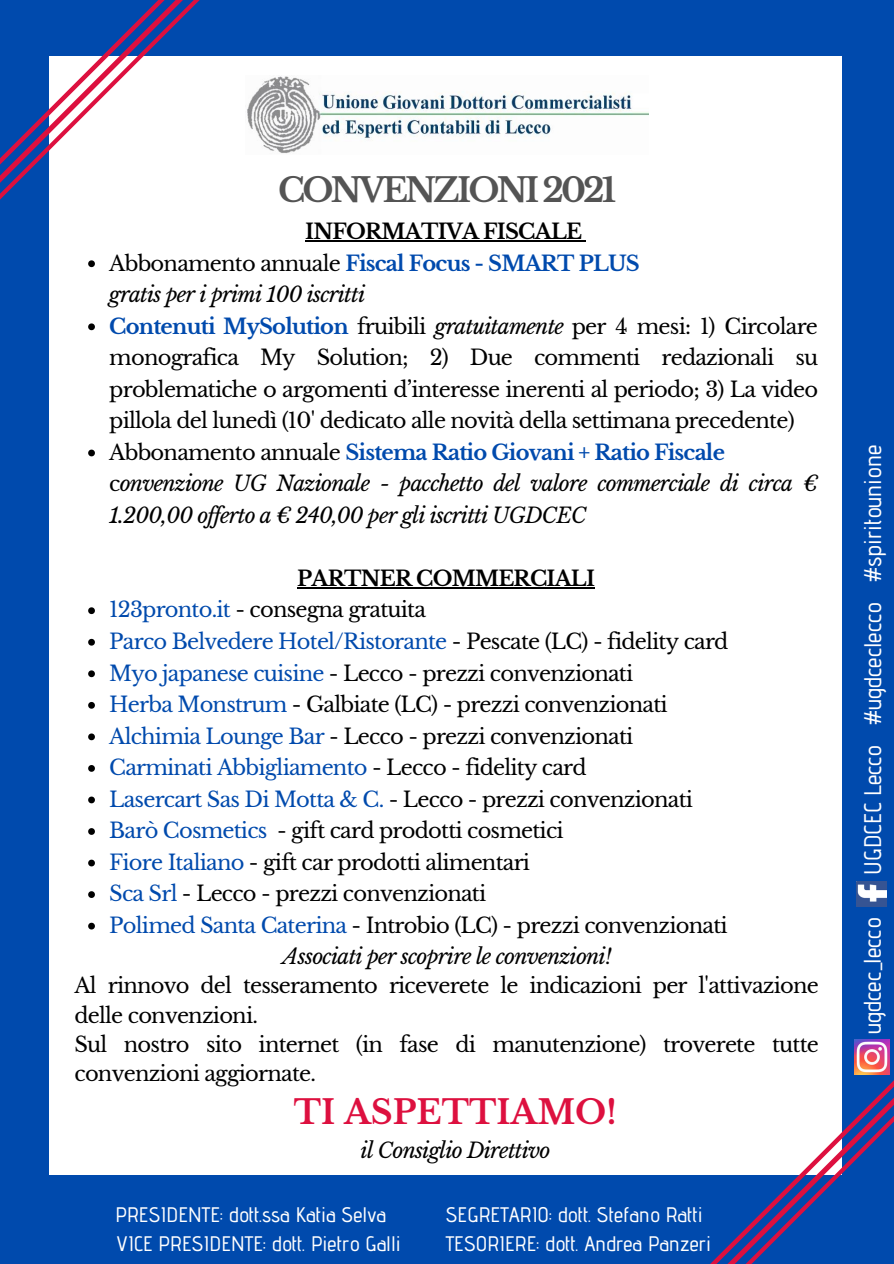
<style>
.page{position:relative;width:894px;height:1264px;background:#fff}
.page>*{position:absolute;margin:0;border:0;box-sizing:border-box;transform-origin:0 0}
.t1{font:700 33px "Libre Baskerville";letter-spacing:-.085em;color:#545454}
.t2{font:700 33px "Libre Baskerville";color:#dd103f}
.t3{font:500 24px "Advent Pro";color:#fff}
.t4{font:21px/31.5px "Libre Baskerville";letter-spacing:-.035em;color:#000}
.t5{font:italic 21px/31.5px "Libre Baskerville";letter-spacing:-.035em;color:#000}
.t6{font:500 21px "Advent Pro";color:#fff}
.t7{font:21px "Libre Baskerville";letter-spacing:-.035em;color:#004aad}
.t8{font:700 21px "Libre Baskerville";letter-spacing:-.035em;color:#004aad}
.t9{font:700 21px "Libre Baskerville";letter-spacing:-.035em;color:#000}
.s1{font-weight:400;color:#000}
.s2{font-weight:700;color:#004aad}
.s3{font-style:italic}
.s4{font-style:normal}
.s5{color:#004aad}
.s6{color:#000}
</style>
<div class="page">
<div style="left:0;top:0;width:893px;height:1263px;background:#004aad"></div>
<div style="left:50px;top:56px;width:791px;height:1118px;background:#fff"></div>
<svg style="left:0;top:0;width:200px;height:209px"></svg>
<svg style="left:562px;top:1096px;width:331px;height:167px"></svg>
<img style="left:856px;top:882px;width:30px;height:24px">
<img style="left:854px;top:1039px;width:35px;height:35px">
<svg style="left:88px;top:260px;width:7px;height:7px"></svg>
<svg style="left:88px;top:323px;width:7px;height:7px"></svg>
<svg style="left:88px;top:449px;width:7px;height:7px"></svg>
<svg style="left:88px;top:607px;width:7px;height:7px"></svg>
<svg style="left:88px;top:639px;width:7px;height:6px"></svg>
<svg style="left:88px;top:670px;width:7px;height:7px"></svg>
<svg style="left:88px;top:702px;width:7px;height:6px"></svg>
<svg style="left:88px;top:733px;width:7px;height:7px"></svg>
<svg style="left:88px;top:765px;width:7px;height:6px"></svg>
<svg style="left:88px;top:796px;width:7px;height:7px"></svg>
<svg style="left:88px;top:828px;width:7px;height:6px"></svg>
<svg style="left:88px;top:859px;width:7px;height:7px"></svg>
<svg style="left:88px;top:891px;width:7px;height:7px"></svg>
<svg style="left:88px;top:922px;width:7px;height:7px"></svg>
<hr style="left:305px;top:240px;width:276px;height:1px;background:#000">
<hr style="left:297px;top:587px;width:297px;height:1px;background:#000">
<img style="left:247px;top:76px;width:401px;height:78px">
<p class="t1" style="left:278px;top:170px;width:340px">CONVENZIONI 2021</p>
<p class="t9" style="left:305px;top:218px;width:278px">INFORMATIVA FISCALE</p>
<p class="t8" style="left:109px;top:250px;width:532px"><span class="s1">Abbonamento annuale</span> Fiscal Focus - SMART PLUS</p>
<p class="t5" style="left:109px;top:279px;width:257px">gratis per i primi 100 iscritti</p>
<p class="t4" style="left:109px;top:310px;width:710px;text-align:justify"><span class="s2">Contenuti MySolution</span> fruibili <span class="s3">gratuitamente</span> per 4 mesi: 1) Circolare monografica My Solution; 2) Due commenti redazionali su problematiche o argomenti d’interesse inerenti al periodo; 3) La video pillola del lunedì (10' dedicato alle novità della settimana precedente)</p>
<p class="t8" style="left:109px;top:439px;width:617px"><span class="s1">Abbonamento annuale</span> Sistema Ratio Giovani + Ratio Fiscale</p>
<p class="t5" style="left:109px;top:468px;width:710px"><span class="s4">c</span>onvenzione UG Nazionale - pacchetto del valore commerciale di circa €<br>1.200,00 of erto a € 240,00 per gli iscritti UGDCEC</p>
<p class="t9" style="left:297px;top:565px;width:299px">PARTNER COMMERCIALI</p>
<p class="t4" style="left:109px;top:594px;width:318px"><span class="s5">123pronto.it</span> - consegna gratuita</p>
<p class="t7" style="left:109px;top:628px;width:620px">Parco Belvedere Hotel/Ristorante <span class="s6">- Pescate (LC) - fidelity card</span></p>
<p class="t4" style="left:109px;top:657px;width:525px"><span class="s5">Myo japanese cuisine</span> - Lecco - prezzi convenzionati</p>
<p class="t4" style="left:109px;top:689px;width:560px"><span class="s5">Herba Monstrum</span> - Galbiate (LC) - prezzi convenzionati</p>
<p class="t4" style="left:109px;top:720px;width:525px"><span class="s5">Alchimia Lounge Bar</span> - Lecco - prezzi convenzionati</p>
<p class="t7" style="left:109px;top:754px;width:479px">Carminati Abbigliamento <span class="s6">- Lecco - fidelity card</span></p>
<p class="t4" style="left:109px;top:783px;width:585px"><span class="s5">Lasercart Sas Di Motta &amp; C.</span> - Lecco - prezzi convenzionati</p>
<p class="t4" style="left:109px;top:815px;width:456px"><span class="s5">Barò Cosmetics</span> - gift card prodotti cosmetici</p>
<p class="t4" style="left:109px;top:846px;width:422px"><span class="s5">Fiore Italiano</span> - gift car prodotti alimentari</p>
<p class="t4" style="left:109px;top:878px;width:378px"><span class="s5">Sca Srl</span> - Lecco - prezzi convenzionati</p>
<p class="t4" style="left:109px;top:909px;width:620px"><span class="s5">Polimed Santa Caterina</span> - Introbio (LC) - prezzi convenzionati</p>
<p class="t5" style="left:282px;top:941px;width:330px">Associati per scoprire le convenzioni!</p>
<p class="t4" style="left:74px;top:971px;width:745px;line-height:29.2px">Al rinnovo del tesseramento riceverete le indicazioni per l'attivazione delle convenzioni.</p>
<p class="t4" style="left:74px;top:1030px;width:745px;line-height:29.2px">Sul nostro sito internet (in fase di manutenzione) troverete tutte convenzioni aggiornate.</p>
<p class="t2" style="left:294px;top:1091px;width:324px">TI ASPETTIAMO!</p>
<p class="t5" style="left:360px;top:1134px;width:191px">il Consiglio Direttivo</p>
<p class="t6" style="left:116px;top:1201px;width:272px">PRESIDENTE: dott.ssa Katia Selva</p>
<p class="t6" style="left:116px;top:1230px;width:287px">VICE PRESIDENTE: dott. Pietro Galli</p>
<p class="t6" style="left:445px;top:1201px;width:258px">SEGRETARIO: dott. Stefano Ratti</p>
<p class="t6" style="left:445px;top:1230px;width:267px">TESORIERE: dott. Andrea Panzeri</p>
<p class="t3" style="left:857px;top:875px;width:431px;rotate:-90deg">UGDCEC Lecco #ugdceclecco #spiritounione</p>
<p class="t3" style="left:857px;top:1034px;width:118px;rotate:-90deg">ugdcec_lecco</p>
</div>
